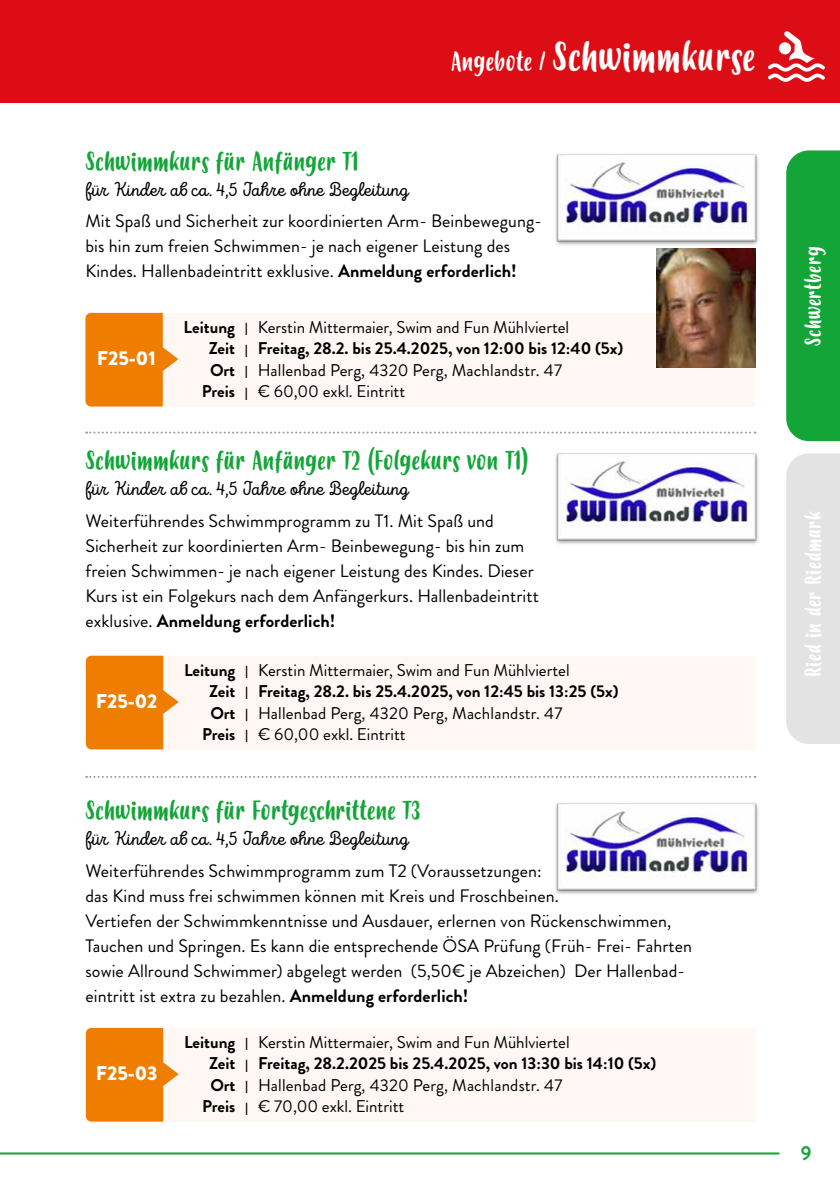
<style>
.page{position:relative;width:840px;height:1191px;background:#fff}
.page>*{position:absolute;margin:0;border:0;box-sizing:border-box;transform-origin:0 0}
.t1{font:40px "Budidaya";letter-spacing:.01em;color:#fff}
.t2{font:26px "Budidaya";letter-spacing:.01em;color:#13a538}
.t3{font:22px "Budidaya";letter-spacing:.025em;color:#fff}
.t4{font:20px "Intro Script";color:#000}
.t5{font:900 20px "Brandon Grotesque";color:#fff}
.t6{font:700 20px "Brandon Grotesque";color:#13a538}
.t7{font:18px/25px "Brandon Grotesque";letter-spacing:.005em;color:#000}
.t8{font:17px "Brandon Grotesque";color:#000}
.t9{font:700 17px "Brandon Grotesque";color:#000}
.s1{font-size:26px}
.s2{font-weight:700}
.s3{font-family:"Helvetica Neue";font-weight:300}
</style>
<div class="page">
<hr style="left:0;top:1152px;width:779px;height:2px;background:#13a538">
<div style="left:0;top:0;width:839px;height:102px;background:#dc0d15"></div>
<svg style="left:786px;top:150px;width:53px;height:594px;background:#80c692"></svg>
<svg style="left:768px;top:31px;width:56px;height:51px"></svg>
<svg style="left:86px;top:431px;width:669px;height:2px"></svg>
<svg style="left:86px;top:776px;width:669px;height:2px"></svg>
<div style="left:85px;top:313px;width:669px;height:93px;background:#fef7f4"></div>
<svg style="left:85px;top:313px;width:93px;height:93px;background:#f18f24"></svg>
<div style="left:86px;top:655px;width:669px;height:94px;background:#fef7f4"></div>
<svg style="left:86px;top:655px;width:93px;height:94px;background:#f19026"></svg>
<div style="left:86px;top:1028px;width:669px;height:93px;background:#fef7f4"></div>
<svg style="left:86px;top:1028px;width:93px;height:93px;background:#f18f24"></svg>
<img style="left:555px;top:154px;width:204px;height:91px">
<img style="left:555px;top:453px;width:204px;height:91px">
<img style="left:555px;top:803px;width:204px;height:91px">
<img style="left:656px;top:248px;width:99px;height:120px">
<h2 class="t2" style="left:85px;top:146px;width:275px">Schwimmkurs für Anfänger T1</h2>
<p class="t4" style="left:85px;top:178px;width:324px">für Kinder ab ca. 4,5 Jahre ohne Begleitung</p>
<h1 class="t1" style="left:451px;top:34px;width:305px"><span class="s1">Angebote /</span> Schwimmkurse</h1>
<p class="t7" style="left:85px;top:209px;width:457px">Mit Spaß und Sicherheit zur koordinierten Arm- Beinbewegung&shy;bis hin zum freien Schwimmen- je nach eigener Leistung des<br>Kindes. Hallenbadeintritt exklusive. <span class="s2">Anmeldung erforderlich!</span></p>
<p class="t5" style="left:97px;top:344px;width:60px">F25-01</p>
<p class="t8" style="left:183px;top:315px;width:387px"><span class="s2">Leitung</span> <span class="s3">I</span> Kerstin Mittermaier, Swim and Fun Mühlviertel</p>
<p class="t9" style="left:208px;top:336px;width:416px">Zeit <span class="s3">I</span> Freitag, 28.2. bis 25.4.2025, von 12:00 bis 12:40 (5x)</p>
<p class="t8" style="left:210px;top:358px;width:353px"><span class="s2">Ort</span> <span class="s3">I</span> Hallenbad Perg, 4320 Perg, Machlandstr. 47</p>
<p class="t8" style="left:202px;top:380px;width:205px"><span class="s2">Preis</span> <span class="s3">I</span> € 60,00 exkl. Eintritt</p>
<h2 class="t2" style="left:85px;top:445px;width:445px">Schwimmkurs für Anfänger T2 (Folgekurs von T1)</h2>
<p class="t4" style="left:85px;top:476px;width:324px">für Kinder ab ca. 4,5 Jahre ohne Begleitung</p>
<p class="t7" style="left:85px;top:509px;width:454px">Weiterführendes Schwimmprogramm zu T1. Mit Spaß und Sicherheit zur koordinierten Arm- Beinbewegung- bis hin zum freien Schwimmen- je nach eigener Leistung des Kindes. Dieser Kurs ist ein Folgekurs nach dem Anfängerkurs. Hallenbadeintritt exklusive. <span class="s2">Anmeldung erforderlich!</span></p>
<p class="t5" style="left:96px;top:686px;width:63px">F25-02</p>
<p class="t8" style="left:184px;top:658px;width:387px"><span class="s2">Leitung</span> <span class="s3">I</span> Kerstin Mittermaier, Swim and Fun Mühlviertel</p>
<p class="t9" style="left:209px;top:679px;width:411px">Zeit <span class="s3">I</span> Freitag, 28.2. bis 25.4.2025, von 12:45 bis 13:25 (5x)</p>
<p class="t8" style="left:210px;top:701px;width:353px"><span class="s2">Ort</span> <span class="s3">I</span> Hallenbad Perg, 4320 Perg, Machlandstr. 47</p>
<p class="t8" style="left:202px;top:722px;width:205px"><span class="s2">Preis</span> <span class="s3">I</span> € 60,00 exkl. Eintritt</p>
<h2 class="t2" style="left:85px;top:795px;width:336px">Schwimmkurs für Fortgeschrittene T3</h2>
<p class="t4" style="left:85px;top:826px;width:324px">für Kinder ab ca. 4,5 Jahre ohne Begleitung</p>
<p class="t7" style="left:85px;top:859px;width:607px">Weiterführendes Schwimmprogramm zum T2 (Voraussetzungen:<br>das Kind muss frei schwimmen können mit Kreis und Froschbeinen.<br>Vertiefen der Schwimmkenntnisse und Ausdauer, erlernen von Rückenschwimmen, Tauchen und Springen. Es kann die entsprechende ÖSA Prüfung (Früh- Frei- Fahrten sowie Allround Schwimmer) abgelegt werden (5,50€ je Abzeichen) Der Hallenbad&shy;eintritt ist extra zu bezahlen. <span class="s2">Anmeldung erforderlich!</span></p>
<p class="t5" style="left:96px;top:1058px;width:63px">F25-03</p>
<p class="t8" style="left:184px;top:1030px;width:387px"><span class="s2">Leitung</span> <span class="s3">I</span> Kerstin Mittermaier, Swim and Fun Mühlviertel</p>
<p class="t9" style="left:209px;top:1051px;width:448px">Zeit <span class="s3">I</span> Freitag, 28.2.2025 bis 25.4.2025, von 13:30 bis 14:10 (5x)</p>
<p class="t8" style="left:210px;top:1073px;width:353px"><span class="s2">Ort</span> <span class="s3">I</span> Hallenbad Perg, 4320 Perg, Machlandstr. 47</p>
<p class="t8" style="left:202px;top:1094px;width:203px"><span class="s2">Preis</span> <span class="s3">I</span> € 70,00 exkl. Eintritt</p>
<p class="t3" style="left:800px;top:346px;width:101px;rotate:-90deg">Schwertberg</p>
<p class="t3" style="left:800px;top:676px;width:167px;rotate:-90deg">Ried in der Riedmark</p>
<p class="t6" style="left:800px;top:1138px;width:12px">9</p>
</div>
